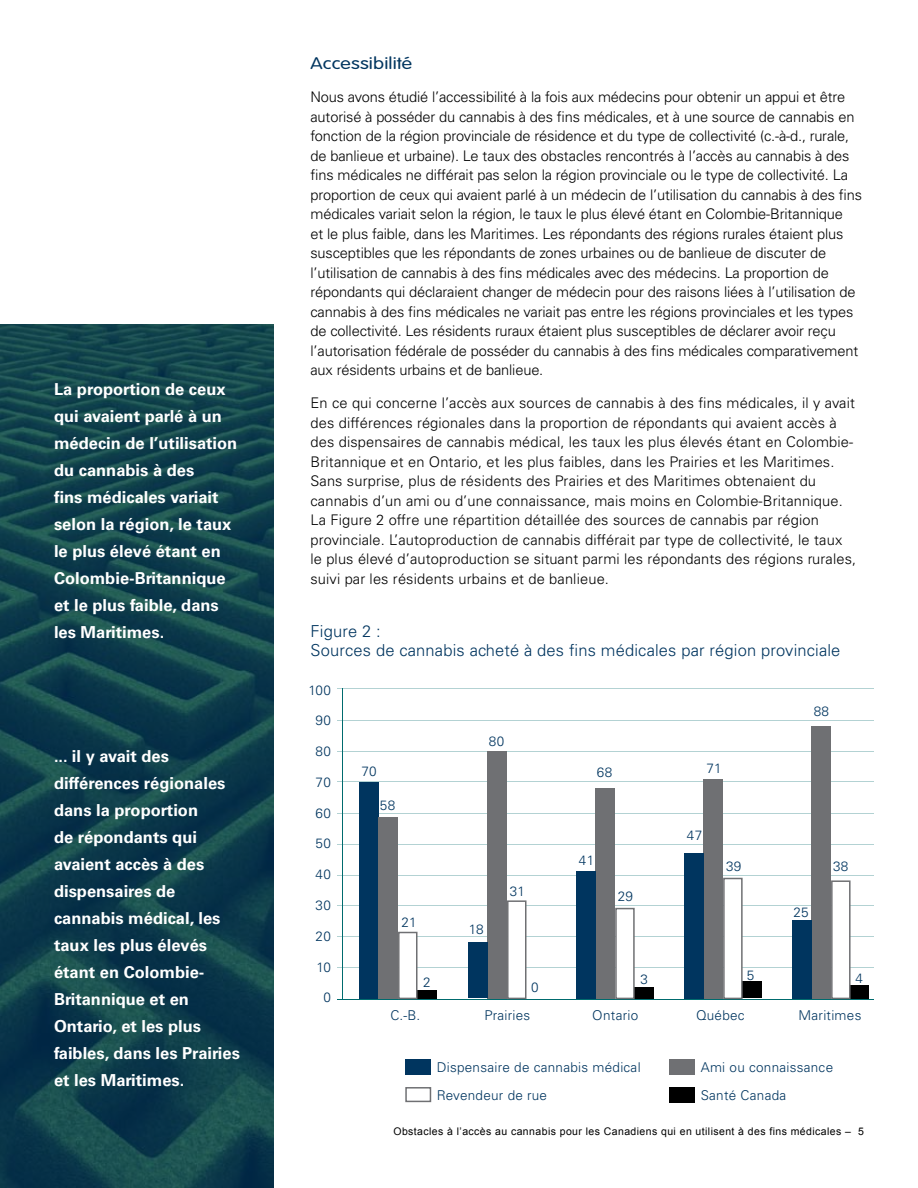
<style>
.page{position:relative;width:918px;height:1188px;background:#fff}
.page>*{position:absolute;margin:0;border:0;box-sizing:border-box;transform-origin:0 0}
.t1{font:700 16.5px/27px "Univers";color:#fff}
.t2{font:300 16.5px/19.8px "Univers";letter-spacing:.01em;color:#00355f}
.t3{font:16.5px "Vogel Wide Normal";letter-spacing:.01em;color:#00355f}
.t4{font:300 14.7px/19.5px "Univers";letter-spacing:-.01em;color:#000}
.t5{font:300 14.7px/19.5px "Univers";letter-spacing:.01em;color:#000}
.t6{font:300 13.5px "Univers";letter-spacing:.02em;color:#00355f}
.t7{font:10.5px "Arial";letter-spacing:.04em;color:#000}
</style>
<div class="page">
<svg style="left:0;top:325px;width:274px;height:863px;background:#103f4b"></svg>
<hr style="left:337px;top:967px;width:537px;height:1px;background:#006b6e">
<hr style="left:337px;top:936px;width:537px;height:1px;background:#006b6e">
<hr style="left:337px;top:875px;width:537px;height:1px;background:#006b6e">
<hr style="left:337px;top:813px;width:537px;height:1px;background:#006b6e">
<hr style="left:337px;top:906px;width:537px;height:1px;background:#006b6e">
<hr style="left:337px;top:845px;width:537px;height:1px;background:#006b6e">
<hr style="left:337px;top:782px;width:537px;height:1px;background:#006b6e">
<hr style="left:337px;top:751px;width:537px;height:1px;background:#006b6e">
<hr style="left:337px;top:721px;width:537px;height:1px;background:#006b6e">
<hr style="left:337px;top:689px;width:537px;height:1px;background:#006b6e">
<div style="left:359px;top:782px;width:20px;height:216px;background:#00355f"></div>
<div style="left:379px;top:817px;width:19px;height:181px;background:#6f7073"></div>
<div style="left:669px;top:1059px;width:26px;height:15px;background:#6f7073"></div>
<div style="left:488px;top:751px;width:19px;height:247px;background:#6f7073"></div>
<div style="left:596px;top:788px;width:19px;height:210px;background:#6f7073"></div>
<div style="left:704px;top:779px;width:19px;height:219px;background:#6f7073"></div>
<div style="left:812px;top:726px;width:19px;height:272px;background:#6f7073"></div>
<div style="left:576px;top:871px;width:20px;height:127px;background:#00355f"></div>
<div style="left:684px;top:853px;width:20px;height:145px;background:#00355f"></div>
<div style="left:792px;top:920px;width:20px;height:78px;background:#00355f"></div>
<div style="left:850px;top:985px;width:19px;height:14px;background:#000"></div>
<div style="left:742px;top:981px;width:20px;height:17px;background:#000"></div>
<div style="left:669px;top:1087px;width:26px;height:15px;background:#000"></div>
<div style="left:634px;top:987px;width:20px;height:11px;background:#000"></div>
<div style="left:417px;top:990px;width:20px;height:8px;background:#000"></div>
<div style="left:468px;top:943px;width:20px;height:55px;background:#00355f"></div>
<hr style="left:337px;top:999px;width:537px;height:1px;background:#006b6e">
<hr style="left:342px;top:689px;width:1px;height:310px;background:#006b6e">
<div style="left:398px;top:932px;width:20px;height:67px;background:#fff;border:2px solid #6f7073"></div>
<div style="left:405px;top:1087px;width:26px;height:15px;background:#fff;border:2px solid #6f7073"></div>
<div style="left:507px;top:900px;width:19px;height:99px;background:#fff;border:2px solid #6f7073"></div>
<div style="left:615px;top:908px;width:20px;height:91px;background:#fff;border:2px solid #6f7073"></div>
<div style="left:723px;top:878px;width:20px;height:121px;background:#fff;border:2px solid #6f7073"></div>
<div style="left:831px;top:880px;width:20px;height:119px;background:#fff;border:2px solid #6f7073"></div>
<div style="left:405px;top:1059px;width:26px;height:15px;background:#00355f"></div>
<p class="t1" style="left:54px;top:375px;width:185px">La proportion de ceux qui avaient parlé à un médecin de l’utilisation du cannabis à des<br>fins médicales variait selon la région, le taux le plus élevé étant en<br>Colombie-Britannique et le plus faible, dans les Maritimes.</p>
<p class="t1" style="left:54px;top:743px;width:187px">... il y avait des différences régionales dans la proportion<br>de répondants qui avaient accès à des dispensaires de cannabis médical, les taux les plus élevés étant en Colombie-<br>Britannique et en<br>Ontario, et les plus faibles, dans les Prairies et les Maritimes.</p>
<p class="t3" style="left:310px;top:54px;width:103px">Accessibilité</p>
<p class="t4" style="left:310px;top:87px;width:553px">Nous avons étudié l’accessibilité à la fois aux médecins pour obtenir un appui et être autorisé à posséder du cannabis à des fins médicales, et à une source de cannabis en fonction de la région provinciale de résidence et du type de collectivité (c.-à-d., rurale, de banlieue et urbaine). Le taux des obstacles rencontrés à l’accès au cannabis à des fins médicales ne différait pas selon la région provinciale ou le type de collectivité. La proportion de ceux qui avaient parlé à un médecin de l’utilisation du cannabis à des fins médicales variait selon la région, le taux le plus élevé étant en Colombie-Britannique<br>et le plus faible, dans les Maritimes. Les répondants des régions rurales étaient plus susceptibles que les répondants de zones urbaines ou de banlieue de discuter de l’utilisation de cannabis à des fins médicales avec des médecins. La proportion de répondants qui déclaraient changer de médecin pour des raisons liées à l’utilisation de cannabis à des fins médicales ne variait pas entre les régions provinciales et les types de collectivité. Les résidents ruraux étaient plus susceptibles de déclarer avoir reçu l’autorisation fédérale de posséder du cannabis à des fins médicales comparativement aux résidents urbains et de banlieue.</p>
<p class="t5" style="left:310px;top:393px;width:547px">En ce qui concerne l’accès aux sources de cannabis à des fins médicales, il y avait des différences régionales dans la proportion de répondants qui avaient accès à des dispensaires de cannabis médical, les taux les plus élevés étant en Colombie-Britannique et en Ontario, et les plus faibles, dans les Prairies et les Maritimes.<br>Sans surprise, plus de résidents des Prairies et des Maritimes obtenaient du cannabis d’un ami ou d’une connaissance, mais moins en Colombie-Britannique.<br>La Figure 2 offre une répartition détaillée des sources de cannabis par région provinciale. L’autoproduction de cannabis différait par type de collectivité, le taux le plus élevé d’autoproduction se situant parmi les répondants des régions rurales, suivi par les résidents urbains et de banlieue.</p>
<p class="t2" style="left:310px;top:621px;width:531px">Figure 2 :<br>Sources de cannabis acheté à des fins médicales par région provinciale</p>
<p class="t6" style="left:309px;top:682px;width:24px">100</p>
<p class="t6" style="left:316px;top:713px;width:17px">90</p>
<p class="t6" style="left:316px;top:743px;width:17px">80</p>
<p class="t6" style="left:316px;top:774px;width:17px">70</p>
<p class="t6" style="left:316px;top:805px;width:17px">60</p>
<p class="t6" style="left:316px;top:836px;width:17px">50</p>
<p class="t6" style="left:316px;top:866px;width:17px">40</p>
<p class="t6" style="left:316px;top:897px;width:17px">30</p>
<p class="t6" style="left:316px;top:928px;width:17px">20</p>
<p class="t6" style="left:317px;top:959px;width:16px">10</p>
<p class="t6" style="left:323px;top:989px;width:9px">0</p>
<p class="t6" style="left:361px;top:763px;width:17px">70</p>
<p class="t6" style="left:380px;top:797px;width:17px">58</p>
<p class="t6" style="left:401px;top:915px;width:17px">21</p>
<p class="t6" style="left:423px;top:974px;width:9px">2</p>
<p class="t6" style="left:489px;top:733px;width:17px">80</p>
<p class="t6" style="left:469px;top:921px;width:16px">18</p>
<p class="t6" style="left:510px;top:883px;width:17px">31</p>
<p class="t6" style="left:531px;top:979px;width:9px">0</p>
<p class="t6" style="left:597px;top:764px;width:17px">68</p>
<p class="t6" style="left:579px;top:853px;width:17px">41</p>
<p class="t6" style="left:618px;top:888px;width:17px">29</p>
<p class="t6" style="left:640px;top:971px;width:9px">3</p>
<p class="t6" style="left:706px;top:760px;width:17px">71</p>
<p class="t6" style="left:687px;top:827px;width:17px">47</p>
<p class="t6" style="left:726px;top:858px;width:17px">39</p>
<p class="t6" style="left:814px;top:703px;width:17px">88</p>
<p class="t6" style="left:793px;top:905px;width:17px">25</p>
<p class="t6" style="left:833px;top:858px;width:17px">38</p>
<p class="t6" style="left:747px;top:967px;width:9px">5</p>
<p class="t6" style="left:856px;top:970px;width:9px">4</p>
<p class="t6" style="left:390px;top:1007px;width:32px">C.-B.</p>
<p class="t6" style="left:484px;top:1007px;width:47px">Prairies</p>
<p class="t6" style="left:592px;top:1007px;width:48px">Ontario</p>
<p class="t6" style="left:696px;top:1007px;width:50px">Québec</p>
<p class="t6" style="left:799px;top:1007px;width:64px">Maritimes</p>
<p class="t6" style="left:437px;top:1059px;width:205px">Dispensaire de cannabis médical</p>
<p class="t6" style="left:701px;top:1059px;width:134px">Ami ou connaissance</p>
<p class="t6" style="left:437px;top:1087px;width:112px">Revendeur de rue</p>
<p class="t6" style="left:701px;top:1087px;width:87px">Santé Canada</p>
<p class="t7" style="left:393px;top:1124px;width:472px">Obstacles à l’accès au cannabis pour les Canadiens qui en utilisent à des fins médicales – 5</p>
</div>
